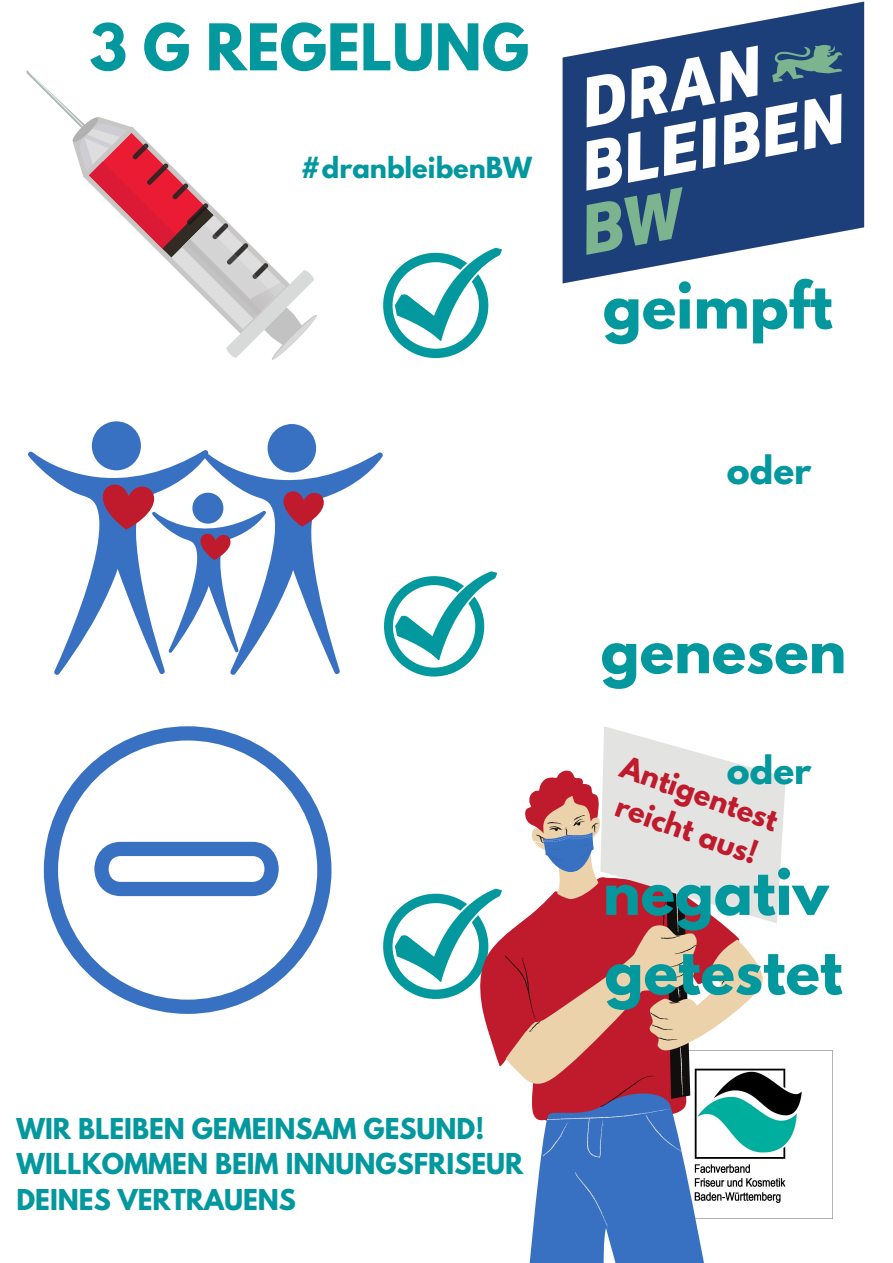
<style>
.page{position:relative;width:893px;height:1263px;background:#fff}
.page>*{position:absolute;margin:0;border:0;box-sizing:border-box;transform-origin:0 0}
.t1{font:700 57px "League Spartan";color:#03989e}
.t2{font:700 34.58px "League Spartan";color:#03989e}
.t3{font:700 27.53px "League Spartan";color:#bf1b2c}
.t4{font:700 25.8px "League Spartan";color:#03989e}
.t5{font:700 25.5px "League Spartan";color:#03989e}
</style>
<div class="page">
<svg style="left:27px;top:70px;width:290px;height:290px"></svg>
<div style="left:92px;top:421px;width:49px;height:49px;background:#3871c1;border-radius:50%"></div>
<div style="left:267px;top:424px;width:49px;height:49px;background:#3871c1;border-radius:50%"></div>
<svg style="left:44px;top:726px;width:287px;height:288px"></svg>
<svg style="left:94px;top:842px;width:185px;height:54px"></svg>
<svg style="left:383px;top:248px;width:119px;height:110px"></svg>
<svg style="left:28px;top:449px;width:469px;height:227px"></svg>
<svg style="left:383px;top:893px;width:90px;height:106px"></svg>
<img style="left:562px;top:1px;width:303px;height:283px">
<svg style="left:477px;top:888px;width:324px;height:331px"></svg>
<svg style="left:523px;top:726px;width:263px;height:537px"></svg>
<p class="t1" style="left:89px;top:19px;width:441px">3 G REGELUNG</p>
<p class="t4" style="left:300px;top:155px;width:233px">#dranbleibenBW</p>
<p class="t5" style="left:17px;top:1116px;width:469px">WIR BLEIBEN GEMEINSAM GESUND!</p>
<p class="t5" style="left:17px;top:1151px;width:508px">WILLKOMMEN BEIM INNUNGSFRISEUR</p>
<p class="t5" style="left:17px;top:1187px;width:281px">DEINES VERTRAUENS</p>
<p class="t1" style="left:603px;top:277px;width:231px">geimpft</p>
<p class="t2" style="left:727px;top:453px;width:86px">oder</p>
<p class="t1" style="left:601px;top:622px;width:247px">genesen</p>
<p class="t2" style="left:727px;top:752px;width:86px">oder</p>
<p class="t3" style="left:627px;top:752px;width:166px;rotate:20deg">Antigentest</p>
<p class="t3" style="left:622px;top:791px;width:150px;rotate:20deg">reicht aus!</p>
<p class="t1" style="left:603px;top:863px;width:227px">negativ</p>
<p class="t1" style="left:604px;top:943px;width:239px">getestet</p>
</div>
